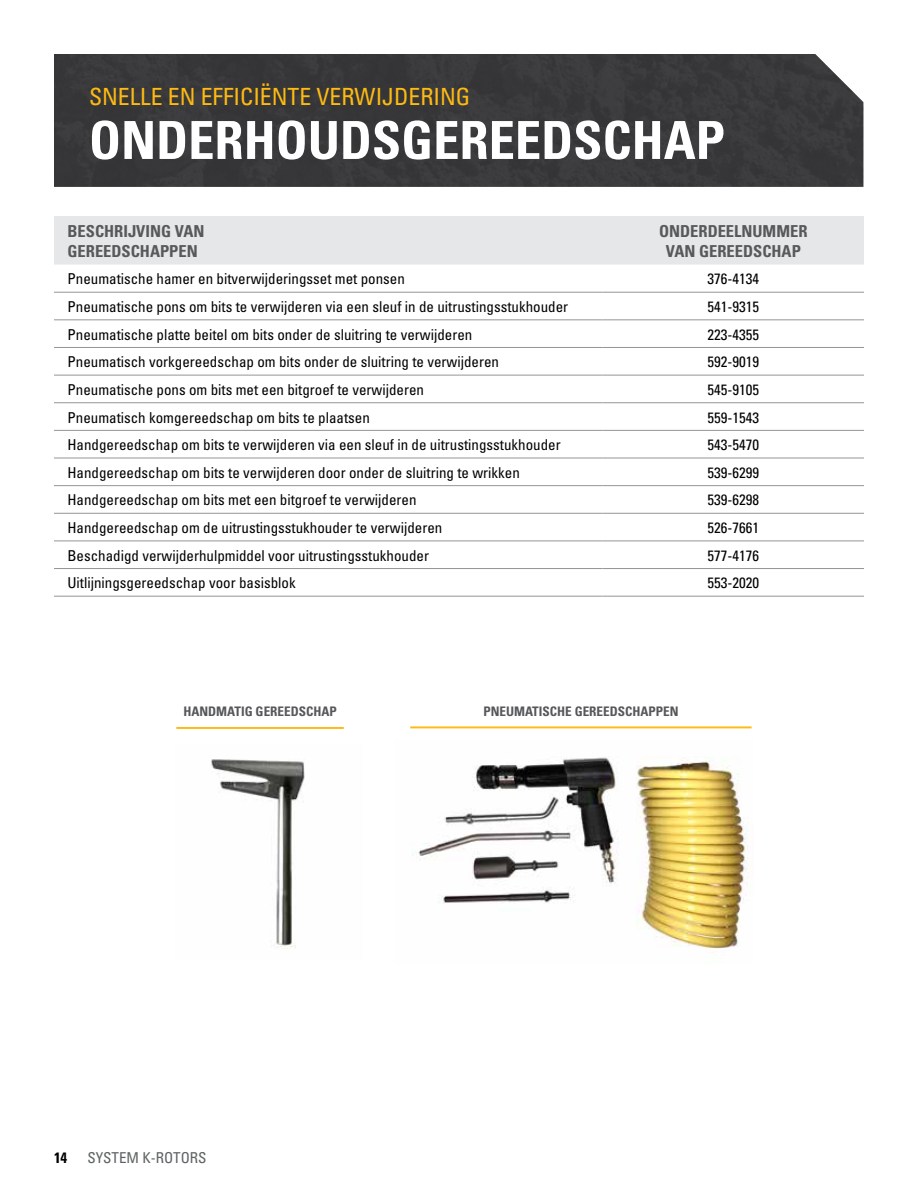
<style>
.page{position:relative;width:918px;height:1188px;background:#fff}
.page>*{position:absolute;margin:0;border:0;box-sizing:border-box;transform-origin:0 0}
.t1{font:700 condensed 52.5px "Univers";color:#fff}
.t2{font:condensed 23.7px "Univers";color:#fdba12}
.t3{font:700 condensed 16.5px/19.8px "Univers";color:#58595b}
.t4{font:condensed 15px "Univers";color:#000}
.t5{font:condensed 15px "Univers";color:#5e6263}
.t6{font:700 condensed 15px "Univers";color:#000}
.t7{font:700 condensed 13.2px "Univers";color:#55575a}
</style>
<div class="page">
<div style="left:54px;top:216px;width:810px;height:49px;background:#e6e7e8"></div>
<hr style="left:54px;top:292px;width:549px;height:1px;background:#939598">
<hr style="left:603px;top:292px;width:261px;height:1px;background:#939598">
<hr style="left:54px;top:319px;width:549px;height:1px;background:#939598">
<hr style="left:603px;top:319px;width:261px;height:1px;background:#939598">
<hr style="left:54px;top:347px;width:549px;height:1px;background:#939598">
<hr style="left:603px;top:347px;width:261px;height:1px;background:#939598">
<hr style="left:54px;top:375px;width:549px;height:1px;background:#939598">
<hr style="left:603px;top:375px;width:261px;height:1px;background:#939598">
<hr style="left:54px;top:402px;width:549px;height:1px;background:#939598">
<hr style="left:603px;top:402px;width:261px;height:1px;background:#939598">
<hr style="left:54px;top:430px;width:549px;height:1px;background:#939598">
<hr style="left:603px;top:430px;width:261px;height:1px;background:#939598">
<hr style="left:54px;top:458px;width:549px;height:1px;background:#939598">
<hr style="left:603px;top:458px;width:261px;height:1px;background:#939598">
<hr style="left:54px;top:485px;width:549px;height:1px;background:#939598">
<hr style="left:603px;top:485px;width:261px;height:1px;background:#939598">
<hr style="left:54px;top:513px;width:549px;height:1px;background:#939598">
<hr style="left:603px;top:513px;width:261px;height:1px;background:#939598">
<hr style="left:54px;top:541px;width:549px;height:1px;background:#939598">
<hr style="left:603px;top:541px;width:261px;height:1px;background:#939598">
<hr style="left:54px;top:568px;width:549px;height:1px;background:#939598">
<hr style="left:603px;top:568px;width:261px;height:1px;background:#939598">
<hr style="left:54px;top:596px;width:549px;height:1px;background:#939598">
<hr style="left:603px;top:596px;width:261px;height:1px;background:#939598">
<hr style="left:176px;top:727px;width:168px;height:2px;background:#fdba12">
<hr style="left:410px;top:726px;width:342px;height:2px;background:#fdba12">
<img style="left:211px;top:759px;width:94px;height:190px">
<img style="left:412px;top:757px;width:338px;height:193px">
<div style="left:54px;top:54px;width:809px;height:133px;background:#383739"></div>
<h2 class="t2" style="left:89px;top:82px;width:383px">SNELLE EN EFFICIËNTE VERWIJDERING</h2>
<h1 class="t1" style="left:89px;top:108px;width:637px">ONDERHOUDSGEREEDSCHAP</h1>
<p class="t3" style="left:68px;top:221px;width:138px">BESCHRIJVING VAN<br>GEREEDSCHAPPEN</p>
<p class="t3" style="left:659px;top:221px;width:150px;text-align:center">ONDERDEELNUMMER<br>VAN GEREEDSCHAP</p>
<p class="t4" style="left:68px;top:270px;width:339px">Pneumatische hamer en bitverwijderingsset met ponsen</p>
<p class="t4" style="left:708px;top:270px;width:53px">376-4134</p>
<p class="t4" style="left:68px;top:297px;width:502px">Pneumatische pons om bits te verwijderen via een sleuf in de uitrustingsstukhouder</p>
<p class="t4" style="left:708px;top:297px;width:53px">541-9315</p>
<p class="t4" style="left:68px;top:325px;width:406px">Pneumatische platte beitel om bits onder de sluitring te verwijderen</p>
<p class="t4" style="left:708px;top:325px;width:53px">223-4355</p>
<p class="t4" style="left:68px;top:352px;width:433px">Pneumatisch vorkgereedschap om bits onder de sluitring te verwijderen</p>
<p class="t4" style="left:708px;top:352px;width:53px">592-9019</p>
<p class="t4" style="left:68px;top:380px;width:358px">Pneumatische pons om bits met een bitgroef te verwijderen</p>
<p class="t4" style="left:708px;top:380px;width:53px">545-9105</p>
<p class="t4" style="left:68px;top:408px;width:304px">Pneumatisch komgereedschap om bits te plaatsen</p>
<p class="t4" style="left:708px;top:408px;width:53px">559-1543</p>
<p class="t4" style="left:68px;top:435px;width:495px">Handgereedschap om bits te verwijderen via een sleuf in de uitrustingsstukhouder</p>
<p class="t4" style="left:708px;top:435px;width:53px">543-5470</p>
<p class="t4" style="left:68px;top:463px;width:454px">Handgereedschap om bits te verwijderen door onder de sluitring te wrikken</p>
<p class="t4" style="left:708px;top:463px;width:53px">539-6299</p>
<p class="t4" style="left:68px;top:491px;width:351px">Handgereedschap om bits met een bitgroef te verwijderen</p>
<p class="t4" style="left:708px;top:491px;width:53px">539-6298</p>
<p class="t4" style="left:68px;top:518px;width:376px">Handgereedschap om de uitrustingsstukhouder te verwijderen</p>
<p class="t4" style="left:708px;top:518px;width:53px">526-7661</p>
<p class="t4" style="left:68px;top:546px;width:363px">Beschadigd verwijderhulpmiddel voor uitrustingsstukhouder</p>
<p class="t4" style="left:708px;top:546px;width:53px">577-4176</p>
<p class="t4" style="left:68px;top:573px;width:230px">Uitlijningsgereedschap voor basisblok</p>
<p class="t4" style="left:708px;top:573px;width:53px">553-2020</p>
<p class="t7" style="left:183px;top:703px;width:155px">HANDMATIG GEREEDSCHAP</p>
<p class="t7" style="left:483px;top:703px;width:197px">PNEUMATISCHE GEREEDSCHAPPEN</p>
<p class="t6" style="left:54px;top:1148px;width:15px">14</p>
<p class="t5" style="left:87px;top:1148px;width:121px">SYSTEM K-ROTORS</p>
</div>
